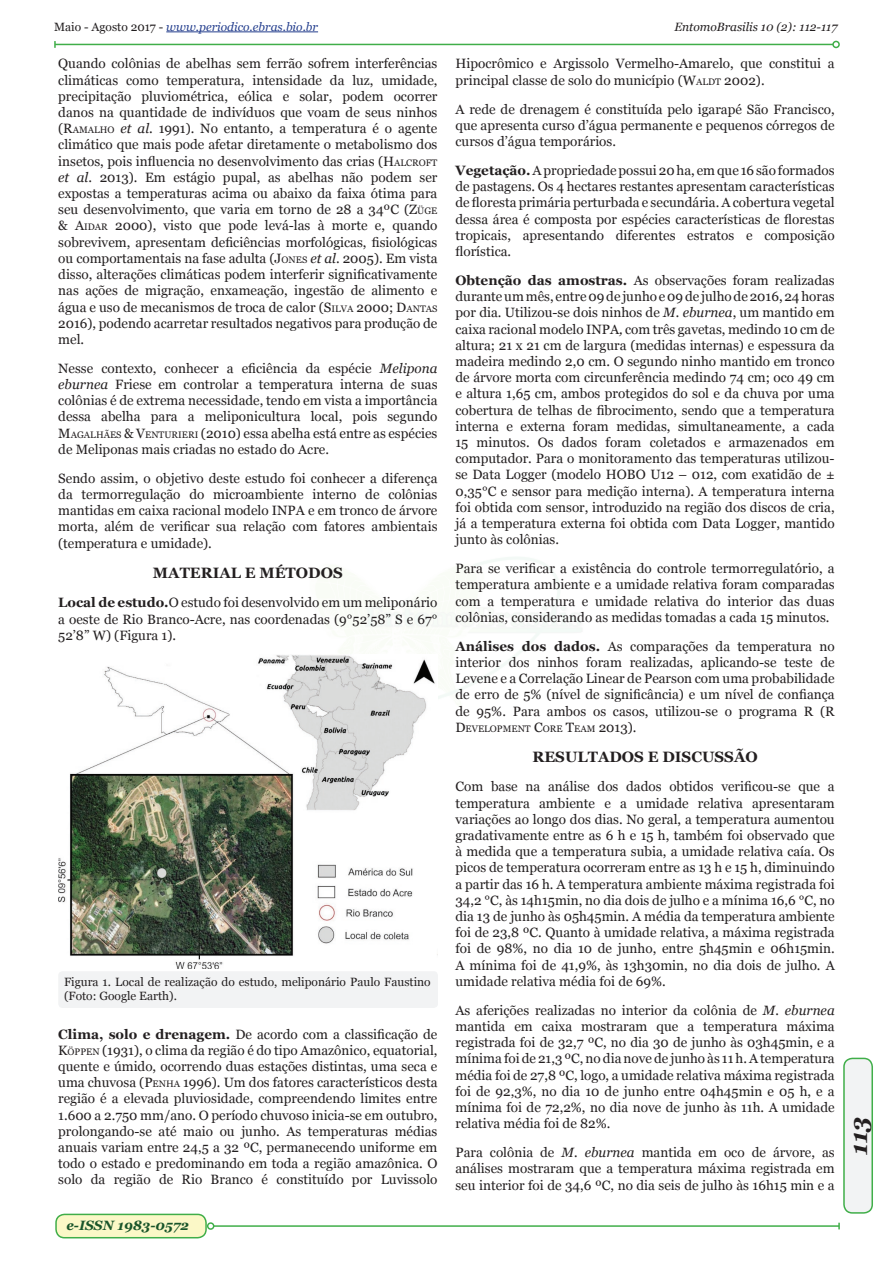
<style>
.page{position:relative;width:893px;height:1263px;background:#fff}
.page>*{position:absolute;margin:0;border:0;box-sizing:border-box;transform-origin:0 0}
.t1{font:italic 700 24px "Georgia";color:#231f20}
.Titulo_1{font:700 15px "Georgia";color:#231f20}
.t2{font:13.5px/16.2px "Georgia";color:#231f20;text-align:justify}
.t3{font:italic 700 13.5px "Georgia";color:#19552a}
.t4{font:12px/14.4px "Georgia";color:#231f20}
.t5{font:italic 12px "Georgia";color:#253f8e}
.t6{font:italic 12px "Georgia";color:#231f20}
.t7{font:9.45px "Georgia";color:#231f20}
.s1{font-style:normal;color:#231f20}
.s2{font-style:inherit}
.s3{font-size:9.45px}
.s4{font-style:italic}
.s5{font-weight:700}
.s6{font-size:13.5px}
</style>
<div class="page">
<div style="left:56px;top:1214px;width:150px;height:24px;background:#fbf8c7;border-radius:9px"></div>
<div style="left:55px;top:1214px;width:152px;height:24px;border:2px solid #40ae49;border-radius:9px"></div>
<div style="left:844px;top:1058px;width:28px;height:155px;background:#f2f3f4;border-radius:9px"></div>
<div style="left:843px;top:1058px;width:30px;height:156px;border:2px solid #40ae49;border-radius:9px"></div>
<hr style="left:214px;top:1225px;width:625px;height:2px;background:#40ae49">
<svg style="left:838px;top:1223px;width:2px;height:6px"></svg>
<div style="left:207px;top:1222px;width:7px;height:8px;border:2px solid #40ae49;border-radius:50%"></div>
<hr style="left:55px;top:44px;width:778px;height:1px;background:#40ae49">
<div style="left:832px;top:41px;width:8px;height:7px;border:2px solid #40ae49;border-radius:50%"></div>
<svg style="left:54px;top:41px;width:2px;height:7px"></svg>
<hr style="left:166px;top:32px;width:152px;height:1px;background:#253f8e">
<img style="left:58px;top:655px;width:378px;height:313px">
<div style="left:58px;top:971px;width:380px;height:37px;background:#f2f3f4;border-radius:4px"></div>
<p class="t5" style="left:54px;top:19px;width:266px"><span class="s1">Maio - Agosto 2017 -</span> www.periodico.ebras.bio.br</p>
<p class="t6" style="left:674px;top:19px;width:164px">EntomoBrasilis 10 (2): 112-117</p>
<p class="t2" style="left:58px;top:56px;width:381px">Quando colônias de abelhas sem ferrão sofrem interferências climáticas como temperatura, intensidade da luz, umidade, precipitação pluviométrica, eólica e solar, podem ocorrer danos na quantidade de indivíduos que voam de seus ninhos (<span class="s2">R</span><span class="s3">AMALHO</span> <span class="s4">et al</span>. 1991). No entanto, a temperatura é o agente climático que mais pode afetar diretamente o metabolismo dos insetos, pois influencia no desenvolvimento das crias (<span class="s2">H</span><span class="s3">ALCROFT </span><span class="s4">et al</span>. 2013). Em estágio pupal, as abelhas não podem ser expostas a temperaturas acima ou abaixo da faixa ótima para seu desenvolvimento, que varia em torno de 28 a 34ºC (<span class="s2">Z</span><span class="s3">ÜGE </span><span class="s2">&amp; A</span><span class="s3">IDAR</span> 2000), visto que pode levá-las à morte e, quando sobrevivem, apresentam deficiências morfológicas, fisiológicas ou comportamentais na fase adulta (<span class="s2">J</span><span class="s3">ONES</span> <span class="s4">et al</span>. 2005). Em vista disso, alterações climáticas podem interferir significativamente nas ações de migração, enxameação, ingestão de alimento e água e uso de mecanismos de troca de calor (<span class="s2">S</span><span class="s3">ILVA</span> <span class="s2">2000; D</span><span class="s3">ANTAS </span><span class="s2">2016</span>), podendo acarretar resultados negativos para produção de mel.</p>
<p class="t2" style="left:58px;top:360px;width:381px">Nesse contexto, conhecer a eficiência da espécie <span class="s4">Melipona eburnea</span> Friese em controlar a temperatura interna de suas colônias é de extrema necessidade, tendo em vista a importância dessa abelha para a meliponicultura local, pois segundo <span class="s2">M</span><span class="s3">AGALHÃES</span> <span class="s2">&amp; V</span><span class="s3">ENTURIERI</span> (2010) essa abelha está entre as espécies de Meliponas mais criadas no estado do Acre.</p>
<p class="t2" style="left:58px;top:470px;width:381px">Sendo assim, o objetivo deste estudo foi conhecer a diferença da termorregulação do microambiente interno de colônias mantidas em caixa racional modelo INPA e em tronco de árvore morta, além de verificar sua relação com fatores ambientais (temperatura e umidade).</p>
<p class="Titulo_1" style="left:153px;top:563px;width:191px">MATERIAL E MÉTODOS</p>
<p class="t2" style="left:58px;top:595px;width:381px"><span class="s5">Local de estudo.</span>O estudo foi desenvolvido em um meliponário a oeste de Rio Branco-Acre, nas coordenadas (9°52’58” S e 67° 52’8” W) (Figura 1).</p>
<p class="t2" style="left:455px;top:56px;width:381px">Hipocrômico e Argissolo Vermelho-Amarelo, que constitui a principal classe de solo do município (<span class="s2">W</span><span class="s3">ALDT</span> 2002).</p>
<p class="t2" style="left:455px;top:101px;width:381px">A rede de drenagem é constituída pelo igarapé São Francisco, que apresenta curso d’água permanente e pequenos córregos de cursos d’água temporários.</p>
<p class="t2" style="left:455px;top:163px;width:381px"><span class="s5">Vegetação.</span> A propriedade possui 20 ha, em que 16 são formados de pastagens. Os 4 hectares restantes apresentam características de floresta primária perturbada e secundária. A cobertura vegetal dessa área é composta por espécies características de florestas tropicais, apresentando diferentes estratos e composição florística.</p>
<p class="t2" style="left:455px;top:272px;width:381px"><span class="s5">Obtenção das amostras.</span> As observações foram realizadas durante um mês, entre 09 de junho e 09 de julho de 2016, 24 horas por dia. Utilizou-se dois ninhos de <span class="s4">M. eburnea</span>, um mantido em caixa racional modelo INPA<span class="s4">,</span> com três gavetas, medindo 10 cm de altura; 21 x 21 cm de largura (medidas internas) e espessura da madeira medindo 2,0 cm. O segundo ninho mantido em tronco de árvore morta com circunferência medindo 74 cm; oco 49 cm e altura 1,65 cm, ambos protegidos do sol e da chuva por uma cobertura de telhas de fibrocimento, sendo que a temperatura interna e externa foram medidas, simultaneamente, a cada 15 minutos. Os dados foram coletados e armazenados em computador. Para o monitoramento das temperaturas utilizou&shy;se Data Logger (modelo HOBO U12 – 012, com exatidão de ± 0,35°C e sensor para medição interna). A temperatura interna foi obtida com sensor, introduzido na região dos discos de cria, já a temperatura externa foi obtida com Data Logger, mantido junto às colônias.</p>
<p class="t2" style="left:455px;top:561px;width:381px">Para se verificar a existência do controle termorregulatório, a temperatura ambiente e a umidade relativa foram comparadas com a temperatura e umidade relativa do interior das duas colônias, considerando as medidas tomadas a cada 15 minutos.</p>
<p class="t2" style="left:455px;top:638px;width:381px"><span class="s5">Análises dos dados.</span> As comparações da temperatura no interior dos ninhos foram realizadas, aplicando-se teste de Levene e a Correlação Linear de Pearson com uma probabilidade de erro de 5% (nível de significância) e um nível de confiança de 95%. Para ambos os casos, utilizou-se o programa R (R</p>
<p class="t7" style="left:455px;top:723px;width:182px"><span class="s6">D</span>EVELOPMENT <span class="s6">C</span>ORE <span class="s6">T</span>EAM <span class="s6">2013).</span></p>
<p class="Titulo_1" style="left:532px;top:748px;width:227px">RESULTADOS E DISCUSSÃO</p>
<p class="t2" style="left:455px;top:779px;width:381px">Com base na análise dos dados obtidos verificou-se que a temperatura ambiente e a umidade relativa apresentaram variações ao longo dos dias. No geral, a temperatura aumentou gradativamente entre as 6 h e 15 h, também foi observado que à medida que a temperatura subia, a umidade relativa caía. Os picos de temperatura ocorreram entre as 13 h e 15 h, diminuindo a partir das 16 h. A temperatura ambiente máxima registrada foi 34,2 °C, às 14h15min, no dia dois de julho e a mínima 16,6 °C, no dia 13 de junho às 05h45min. A média da temperatura ambiente foi de 23,8 ºC. Quanto à umidade relativa, a máxima registrada foi de 98%, no dia 10 de junho, entre 5h45min e 06h15min.<br>A mínima foi de 41,9%, às 13h30min, no dia dois de julho. A umidade relativa média foi de 69%.</p>
<p class="t2" style="left:455px;top:1002px;width:381px">As aferições realizadas no interior da colônia de <span class="s4">M. eburnea </span>mantida em caixa mostraram que a temperatura máxima registrada foi de 32,7 ºC, no dia 30 de junho às 03h45min, e a mínima foi de 21,3 ºC, no dia nove de junho às 11 h. A temperatura média foi de 27,8 ºC, logo, a umidade relativa máxima registrada foi de 92,3%, no dia 10 de junho entre 04h45min e 05 h, e a mínima foi de 72,2%, no dia nove de junho às 11h. A umidade relativa média foi de 82%.</p>
<p class="t2" style="left:455px;top:1145px;width:381px">Para colônia de <span class="s4">M. eburnea</span> mantida em oco de árvore, as análises mostraram que a temperatura máxima registrada em seu interior foi de 34,6 ºC, no dia seis de julho às 16h15 min e a</p>
<p class="t4" style="left:64px;top:975px;width:368px">Figura 1. Local de realização do estudo, meliponário Paulo Faustino (Foto: Google Earth).</p>
<p class="t2" style="left:58px;top:1026px;width:381px"><span class="s5">Clima, solo e drenagem.</span> De acordo com a classificação de <span class="s2">K</span><span class="s3">ÖPPEN</span> (1931), o clima da região é do tipo Amazônico, equatorial, quente e úmido, ocorrendo duas estações distintas, uma seca e uma chuvosa (<span class="s2">P</span><span class="s3">ENHA</span> 1996). Um dos fatores característicos desta região é a elevada pluviosidade, compreendendo limites entre 1.600 a 2.750 mm/ano. O período chuvoso inicia-se em outubro, prolongando-se até maio ou junho. As temperaturas médias anuais variam entre 24,5 a 32 ºC, permanecendo uniforme em todo o estado e predominando em toda a região amazônica. O solo da região de Rio Branco é constituído por Luvissolo</p>
<p class="t3" style="left:66px;top:1216px;width:124px">e-ISSN 1983-0572</p>
<p class="t1" style="left:843px;top:1155px;width:40px;rotate:-90deg">113</p>
</div>
